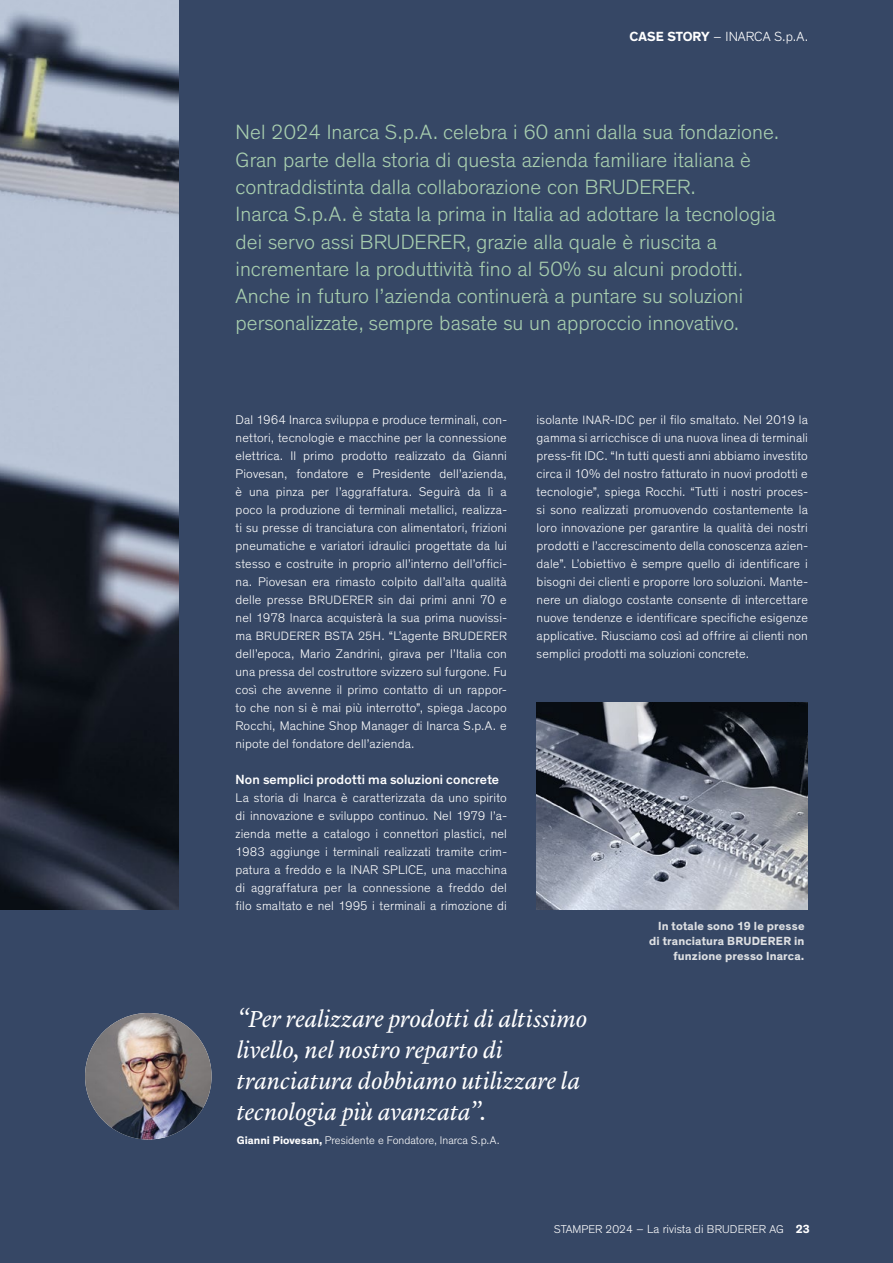
<style>
.page{position:relative;width:893px;height:1263px;background:#364765}
.page>*{position:absolute;margin:0;border:0;box-sizing:border-box;transform-origin:0 0}
.t1{font:italic 24px/31.2px "Lyon Text";letter-spacing:-.005em;color:#fff}
.t2{font:300 21px/27.3px "Theinhardt";color:#a8ceaf}
.t3{font:500 13.5px "Theinhardt";letter-spacing:.01em;color:#fff}
.t4{font:300 13.5px "Theinhardt";color:#fff}
.t5{font:300 12.75px/18px "Theinhardt";letter-spacing:.01em;color:#fff;text-align:justify}
.t6{font:300 12.3px "Theinhardt";letter-spacing:.025em;color:#fff}
.t7{font:700 12px/15px "Theinhardt";letter-spacing:.015em;color:#dee0e3;text-align:right}
.t8{font:300 11.55px "Theinhardt";color:#fff}
.t9{font:300 11.25px "Theinhardt";color:#fff}
.s1{font-weight:700}
.s2{font-size:12.3px}
.s3{font-size:12.75px}
.s4{font-size:12px}
.s5{font-weight:700;font-size:12px}
</style>
<div class="page">
<img style="left:0;top:0;width:179px;height:910px">
<img style="left:85px;top:1013px;width:127px;height:126px;border-radius:63px">
<img style="left:537px;top:702px;width:271px;height:208px">
<p class="t4" style="left:630px;top:28px;width:180px"><span class="s1">CASE STORY</span> – INARCA S.p.A.</p>
<p class="t2" style="left:236px;top:119px;width:545px">Nel 2024 Inarca S.p.A. celebra i 60 anni dalla sua fondazione.<br>Gran parte della storia di questa azienda familiare italiana è contraddistinta dalla collaborazione con BRUDERER.<br>Inarca S.p.A. è stata la prima in Italia ad adottare la tecnologia dei servo assi BRUDERER, grazie alla quale è riuscita a incrementare la produttività fino al 50% su alcuni prodotti.<br>Anche in futuro l’azienda continuerà a puntare su soluzioni personalizzate, sempre basate su un approccio innovativo.</p>
<p class="t5" style="left:236px;top:411px;width:273px">Dal 1964 Inarca sviluppa e produce terminali, con&shy;nettori, tecnologie e macchine per la connessione elettrica. Il primo prodotto realizzato da Gianni Piovesan, fondatore e Presidente dell’azienda, è una pinza per l’aggraffatura. Seguirà da lì a poco la produzione di terminali metallici, realizza&shy;ti su presse di tranciatura con alimentatori, frizioni pneumatiche e variatori idraulici progettate da lui stesso e costruite in proprio all’interno dell’offici&shy;na. Piovesan era rimasto colpito dall’alta qualità delle presse <span class="s2">BRUDERER</span> sin dai primi anni 70 e nel 1978 Inarca acquisterà la sua prima nuovissi-</p>
<p class="t6" style="left:236px;top:628px;width:273px"><span class="s3">ma</span> BRUDERER BSTA 25H<span class="s3">. “L’agente</span> BRUDERER</p>
<p class="t5" style="left:236px;top:645px;width:273px">dell’epoca, Mario Zandrini, girava per l’Italia con una pressa del costruttore svizzero sul furgone. Fu così che avvenne il primo contatto di un rappor&shy;to che non si è mai più interrotto”, spiega Jacopo Rocchi, Machine Shop Manager di Inarca S.p.A. e nipote del fondatore dell’azienda.</p>
<p class="t3" style="left:236px;top:771px;width:265px">Non semplici prodotti ma soluzioni concrete</p>
<p class="t5" style="left:236px;top:789px;width:273px">La storia di Inarca è caratterizzata da uno spirito di innovazione e sviluppo continuo. Nel 1979 l’a&shy;zienda mette a catalogo i connettori plastici, nel 1983 aggiunge i terminali realizzati tramite crim&shy;patura a freddo e la INAR SPLICE, una macchina di aggraffatura per la connessione a freddo del filo smaltato e nel 1995 i terminali a rimozione di</p>
<p class="t5" style="left:537px;top:411px;width:273px">isolante <span class="s2">INAR-IDC</span> per il filo smaltato. Nel 2019 la gamma si arricchisce di una nuova linea di terminali press-fit IDC. “In tutti questi anni abbiamo investito circa il 10% del nostro fatturato in nuovi prodotti e tecnologie”, spiega Rocchi. “Tutti i nostri proces&shy;si sono realizzati promuovendo costantemente la loro innovazione per garantire la qualità dei nostri prodotti e l’accrescimento della conoscenza azien&shy;dale”. L’obiettivo è sempre quello di identificare i bisogni dei clienti e proporre loro soluzioni. Mante&shy;nere un dialogo costante consente di intercettare nuove tendenze e identificare specifiche esigenze applicative. Riusciamo così ad offrire ai clienti non semplici prodotti ma soluzioni concrete.</p>
<p class="t7" style="left:649px;top:919px;width:157px">In totale sono 19 le presse di tranciatura BRUDERER in funzione presso Inarca.</p>
<h1 class="t1" style="left:237px;top:1001px;width:352px">“Per realizzare prodotti di altissimo livello, nel nostro reparto di tranciatura dobbiamo utilizzare la tecnologia più avanzata”.</h1>
<p class="t9" style="left:237px;top:1133px;width:264px"><span class="s1">Gianni Piovesan,</span> Presidente e Fondatore, Inarca S.p.A.</p>
<p class="t8" style="left:554px;top:1222px;width:257px">STAMPER 2024 <span class="s4">– La rivista di</span> BRUDERER AG <span class="s5">23</span></p>
</div>
